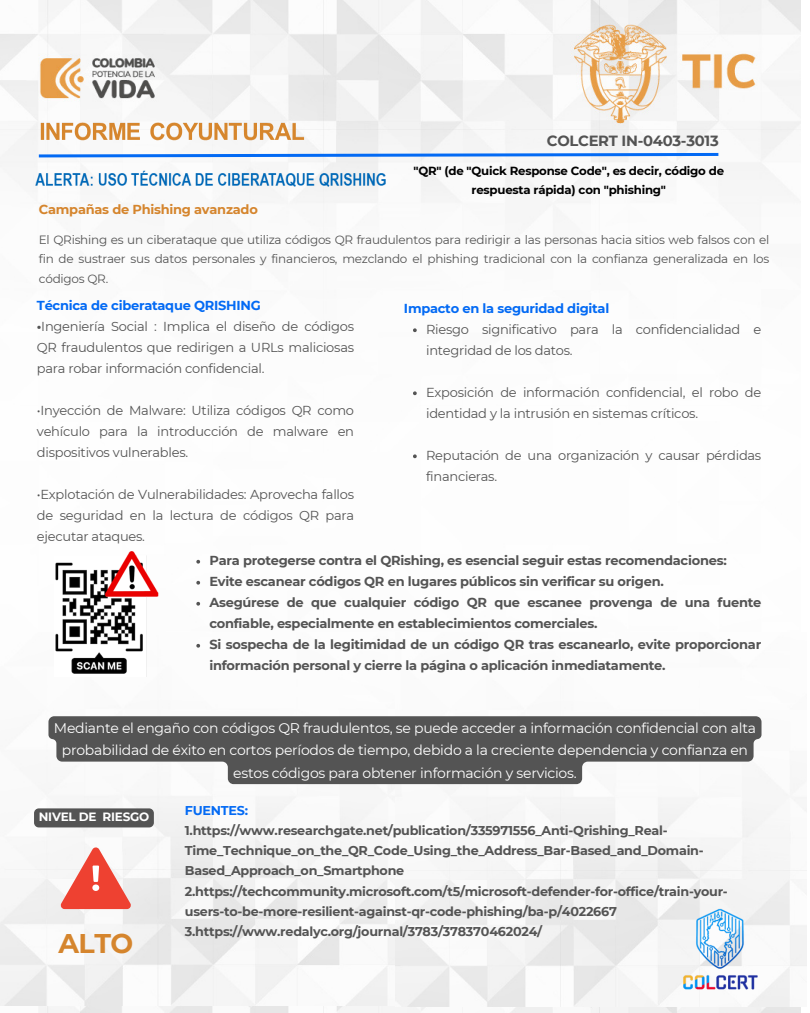
<style>
.page{position:relative;width:810px;height:1013px;background:#fff}
.page>*{position:absolute;margin:0;border:0;box-sizing:border-box;transform-origin:0 0}
.t1{font:700 27px "Montserrat";color:#d5852d}
.t2{font:700 14.7px "Montserrat";letter-spacing:-.02em;color:#545454}
.t3{font:14px/22.5px "Montserrat";letter-spacing:-.02em;color:#fff;text-align:center}
.t4{font:13px/21px "Montserrat";letter-spacing:-.02em;color:#545454;text-align:justify}
.t5{font:700 13px/21px "Montserrat";letter-spacing:-.02em;color:#545454}
.t6{font:700 13px "Montserrat";letter-spacing:-.02em;color:#036af4}
.t7{font:700 13px "Montserrat";letter-spacing:-.02em;color:#d5852d}
.t8{font:700 12.7px/20.2px "Montserrat";letter-spacing:-.02em;color:#545454}
.t9{font:12px/19.5px "Montserrat";letter-spacing:-.02em;color:#545454;text-align:justify}
.t10{font:700 12px "Montserrat";letter-spacing:-.02em;color:#fff}
.t11{font:700 11.7px/18.8px "Montserrat";letter-spacing:-.02em;color:#000;text-align:center}
.s1{font-weight:700}
.s2{color:#036af4}
</style>
<div class="page">
<img style="left:0;top:0;width:801px;height:1012px">
<img style="left:0;top:632px;width:807px;height:374px">
<img style="left:25px;top:110px;width:341px;height:38px">
<svg style="left:36px;top:151px;width:685px;height:8px"></svg>
<img style="left:25px;top:164px;width:423px;height:35px">
<img style="left:55px;top:551px;width:103px;height:125px">
<img style="left:669px;top:901px;width:106px;height:106px">
<svg style="left:34px;top:846px;width:740px;height:63px"></svg>
<svg style="left:413px;top:328px;width:4px;height:4px"></svg>
<svg style="left:413px;top:391px;width:4px;height:4px"></svg>
<svg style="left:413px;top:454px;width:4px;height:4px"></svg>
<svg style="left:196px;top:560px;width:4px;height:3px"></svg>
<svg style="left:196px;top:581px;width:4px;height:3px"></svg>
<svg style="left:196px;top:602px;width:4px;height:3px"></svg>
<svg style="left:196px;top:644px;width:4px;height:3px"></svg>
<svg style="left:48px;top:716px;width:714px;height:68px;fill:#545454"></svg>
<div style="left:34px;top:808px;width:120px;height:19px;background:#545454;border-radius:5px"></div>
<h6 class="t2" style="left:547px;top:131px;width:173px">COLCERT IN-0403-3013</h6>
<h6 class="t7" style="left:39px;top:201px;width:221px">Campañas de Phishing avanzado</h6>
<p class="t11" style="left:413px;top:161px;width:312px">"QR" (de "Quick Response Code", es decir, código de respuesta rápida) con "phishing"</p>
<p class="t9" style="left:39px;top:230px;width:732px">El QRishing es un ciberataque que utiliza códigos QR fraudulentos para redirigir a las personas hacia sitios web falsos con el fin de sustraer sus datos personales y financieros, mezclando el phishing tradicional con la confianza generalizada en los códigos QR.</p>
<p class="t6" style="left:404px;top:300px;width:207px">Impacto en la seguridad digital</p>
<p class="t4" style="left:426px;top:318px;width:337px">Riesgo significativo para la confidencialidad e integridad de los datos.</p>
<p class="t4" style="left:426px;top:381px;width:337px">Exposición de información confidencial, el robo de identidad y la intrusión en sistemas críticos.</p>
<p class="t4" style="left:426px;top:444px;width:337px">Reputación de una organización y causar pérdidas financieras.</p>
<h6 class="t6" style="left:37px;top:297px;width:225px">Técnica de ciberataque QRISHING</h6>
<h6 class="t4" style="left:37px;top:315px;width:319px"><span class="s1">•</span>Ingeniería Social : Implica el diseño de códigos QR fraudulentos que redirigen a URLs maliciosas para robar información confidencial.</h6>
<h6 class="t4" style="left:37px;top:399px;width:319px">•Inyección de Malware: Utiliza códigos QR como vehículo para la introducción de malware en dispositivos vulnerables.</h6>
<h5 class="t4" style="left:37px;top:483px;width:319px">•Explotación de Vulnerabilidades: Aprovecha fallos de seguridad en la lectura de códigos QR para ejecutar ataques.</h5>
<p class="t5" style="left:209px;top:550px;width:519px">Para protegerse contra el QRishing, es esencial seguir estas recomendaciones:</p>
<p class="t5" style="left:209px;top:571px;width:456px">Evite escanear códigos QR en lugares públicos sin verificar su origen.</p>
<p class="t5" style="left:209px;top:592px;width:553px">Asegúrese de que cualquier código QR que escanee provenga de una fuente confiable, especialmente en establecimientos comerciales.</p>
<h3 class="t5" style="left:209px;top:634px;width:553px">Si sospecha de la legitimidad de un código QR tras escanearlo, evite proporcionar información personal y cierre la página o aplicación inmediatamente.</h3>
<h5 class="t3" style="left:54px;top:716px;width:704px">Mediante el engaño con códigos QR fraudulentos, se puede acceder a información confidencial con alta probabilidad de éxito en cortos períodos de tiempo, debido a la creciente dependencia y confianza en estos códigos para obtener información y servicios.</h5>
<h4 class="t8" style="left:185px;top:800px;width:544px"><span class="s2">FUENTES:<br></span>1.https://www.researchgate.net/publication/335971556_Anti-Qrishing_Real-Time_Technique_on_the_QR_Code_Using_the_Address_Bar-Based_and_Domain-Based_Approach_on_Smartphone 2.https://techcommunity.microsoft.com/t5/microsoft-defender-for-office/train-your&shy;users-to-be-more-resilient-against-qr-code-phishing/ba-p/4022667<br>3.https://www.redalyc.org/journal/3783/378370462024/</h4>
<p class="t10" style="left:39px;top:809px;width:112px">NIVEL DE RIESGO</p>
<p class="t1" style="left:58px;top:926px;width:76px">ALTO</p>
</div>
